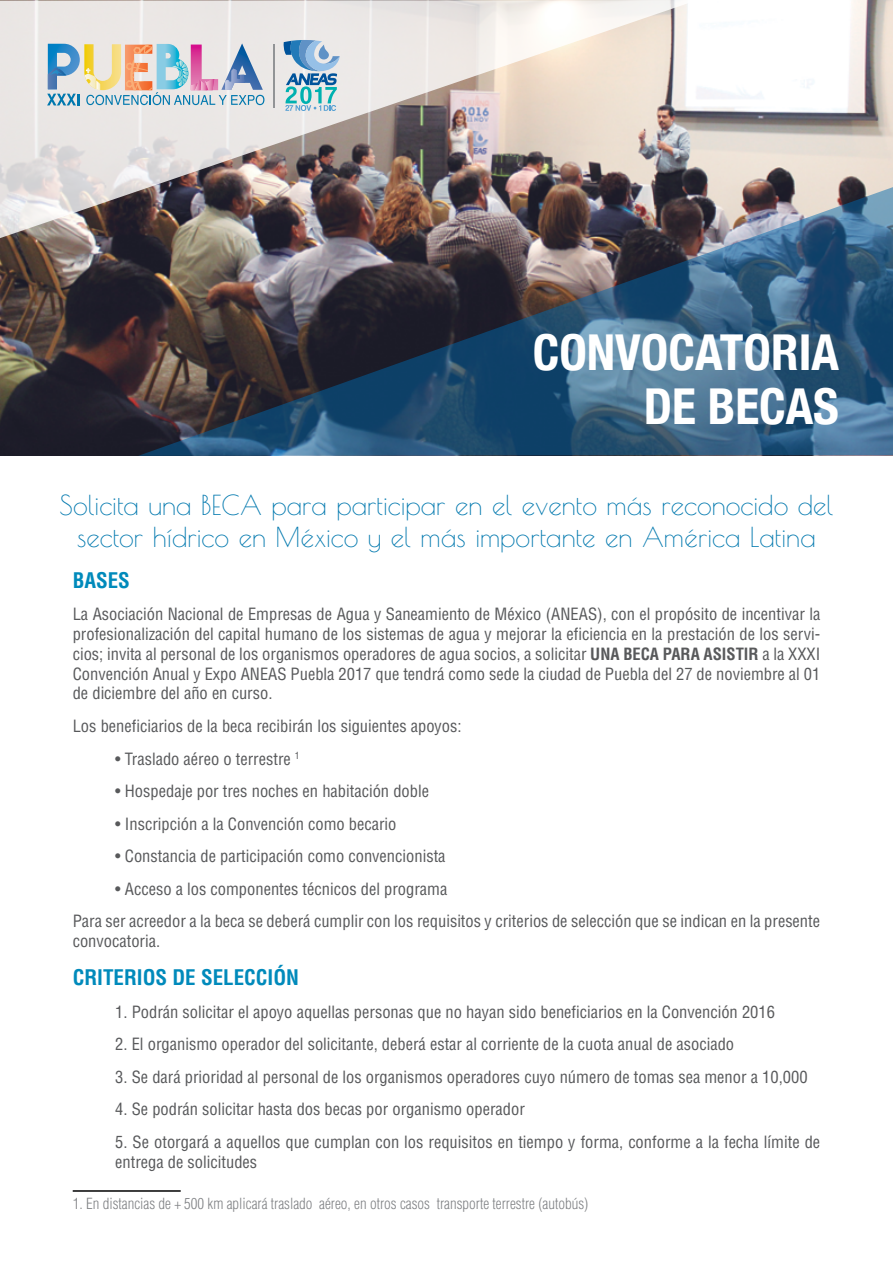
<style>
.page{position:relative;width:893px;height:1263px;background:#fff}
.page>*{position:absolute;margin:0;border:0;box-sizing:border-box;transform-origin:0 0}
.t1{font:700 condensed 49.5px/54px "Helvetica Neue";color:#fff;text-align:right}
.t2{font:27px/32.4px "Poiret One";color:#0078ae;text-align:center}
.t3{font:700 condensed 21px "Helvetica";color:#008abb}
.t4{font:condensed 16.5px/19.8px "Helvetica";color:#58595b}
.t5{font:300 condensed 15px "Helvetica";color:#808285}
.s1{font-weight:700}
</style>
<div class="page">
<img style="left:0;top:0;width:893px;height:456px">
<img style="left:138px;top:187px;width:755px;height:269px">
<img style="left:0;top:0;width:698px;height:238px">
<svg style="left:283px;top:40px;width:57px;height:71px;background:#99bfd3"></svg>
<hr style="left:273px;top:44px;width:1px;height:64px;background:#929496">
<svg style="left:47px;top:43px;width:217px;height:62px;background:#bec3c7"></svg>
<hr style="left:73px;top:1190px;width:108px;height:2px;background:#000">
<h1 class="t1" style="left:533px;top:322px;width:308px">CONVOCATORIA<br>DE BECAS</h1>
<h2 class="t2" style="left:60px;top:489px;width:775px">Solicita una BECA para participar en el evento más reconocido del sector hídrico en México y el más importante en América Latina</h2>
<p class="t3" style="left:73px;top:567px;width:59px">BASES</p>
<p class="t4" style="left:73px;top:604px;width:749px;text-align:justify">La Asociación Nacional de Empresas de Agua y Saneamiento de México (ANEAS), con el propósito de incentivar la profesionalización del capital humano de los sistemas de agua y mejorar la eficiencia en la prestación de los servi&shy;cios; invita al personal de los organismos operadores de agua socios, a solicitar <span class="s1">UNA BECA PARA ASISTIR</span> a la XXXI Convención Anual y Expo ANEAS Puebla 2017 que tendrá como sede la ciudad de Puebla del 27 de noviembre al 01 de diciembre del año en curso.</p>
<p class="t4" style="left:73px;top:716px;width:390px">Los beneficiarios de la beca recibirán los siguientes apoyos:</p>
<p class="t4" style="left:115px;top:749px;width:186px">• Traslado aéreo o terrestre <sup>1</sup></p>
<p class="t4" style="left:115px;top:781px;width:315px">• Hospedaje por tres noches en habitación doble</p>
<p class="t4" style="left:115px;top:814px;width:283px">• Inscripción a la Convención como becario</p>
<p class="t4" style="left:115px;top:846px;width:332px">• Constancia de participación como convencionista</p>
<p class="t4" style="left:73px;top:872px;width:749px;line-height:32.5px;text-indent:43px">• Acceso a los componentes técnicos del programa<br>Para ser acreedor a la beca se deberá cumplir con los requisitos y criterios de selección que se indican en la presente</p>
<p class="t4" style="left:73px;top:931px;width:89px">convocatoria.</p>
<p class="t3" style="left:73px;top:964px;width:228px">CRITERIOS DE SELECCIÓN</p>
<p class="t4" style="left:115px;top:1002px;width:661px">1. Podrán solicitar el apoyo aquellas personas que no hayan sido beneficiarios en la Convención 2016</p>
<p class="t4" style="left:115px;top:1034px;width:620px">2. El organismo operador del solicitante, deberá estar al corriente de la cuota anual de asociado</p>
<p class="t4" style="left:115px;top:1067px;width:694px">3. Se dará prioridad al personal de los organismos operadores cuyo número de tomas sea menor a 10,000</p>
<p class="t4" style="left:115px;top:1099px;width:411px">4. Se podrán solicitar hasta dos becas por organismo operador</p>
<p class="t4" style="left:115px;top:1132px;width:706px">5. Se otorgará a aquellos que cumplan con los requisitos en tiempo y forma, conforme a la fecha límite de entrega de solicitudes</p>
<p class="t5" style="left:73px;top:1194px;width:517px">1. En distancias de + 500 km aplicará traslado aéreo, en otros casos transporte terrestre (autobús)</p>
</div>
